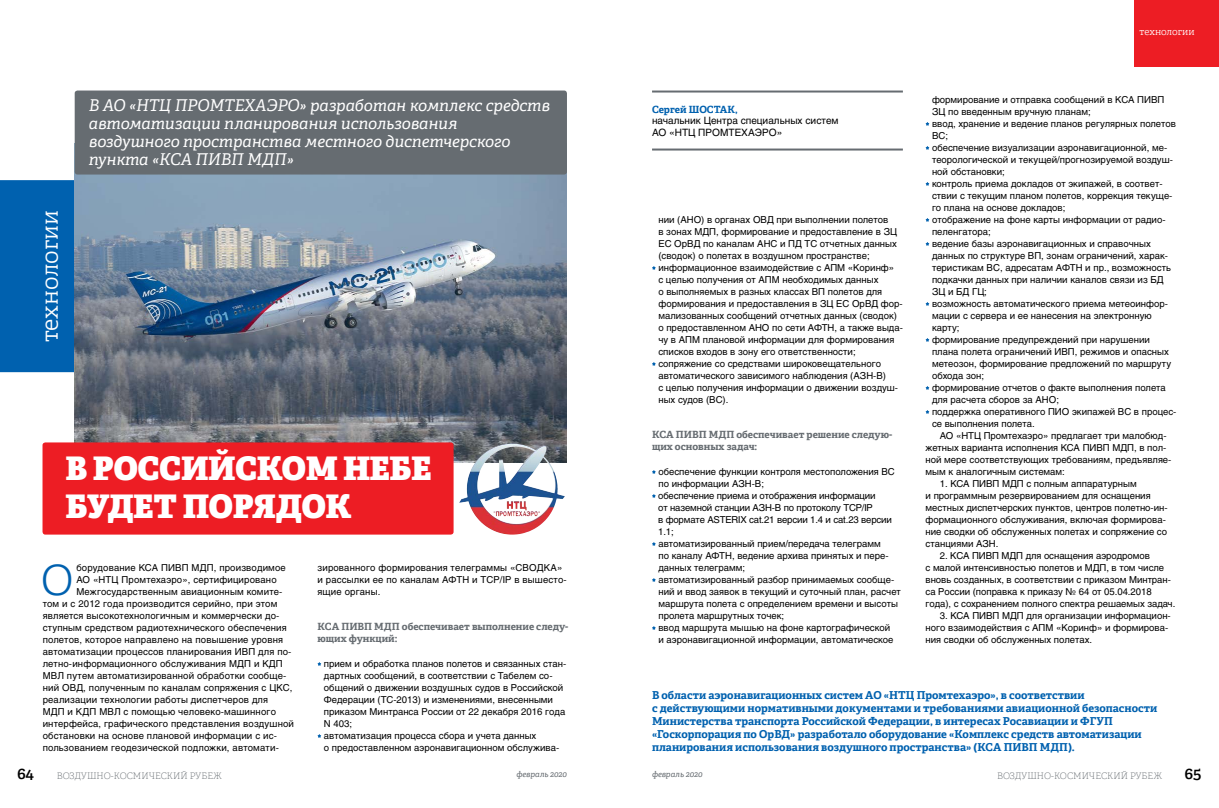
<style>
.page{position:relative;width:1219px;height:808px;background:#fff}
.page>*{position:absolute;margin:0;border:0;box-sizing:border-box;transform-origin:0 0}
.t1{font:300 42px "Adelle Cyrillic";color:#0061af}
.t2{font:800 32px/38px "Adelle Cyrillic";color:#fff}
.t3{font:300 24px "Adelle Cyrillic";color:#fff}
.t4{font:italic 16px/18px "Adelle Cyrillic";color:#fff}
.t5{font:600 16px "Adelle Cyrillic";color:#000}
.t6{font:700 11px/13px "Adelle Cyrillic";color:#0061af}
.t7{font:700 10px/11.5px "Adelle Cyrillic";color:#666c71}
.t8{font:10px/11.5px "Helios";color:#000}
.t9{font:700 10px "Adelle Cyrillic";color:#0061af}
.t10{font:300 10px "Adelle Cyrillic";color:#fff}
.t11{font:9.5px/12px "Helios";color:#000}
.t12{font:100 9px "Adelle Cyrillic";color:#666c71}
.t13{font:italic 8px "Adelle Cyrillic";color:#666c71}
</style>
<div class="page">
<div style="left:1134px;top:0;width:85px;height:67px;background:#ed1d24"></div>
<div style="left:0;top:180px;width:75px;height:192px;background:#0061af"></div>
<hr style="left:652px;top:91px;width:251px;height:2px;background:#666c71">
<hr style="left:652px;top:149px;width:251px;height:2px;background:#666c71">
<svg style="left:317px;top:662px;width:4px;height:4px"></svg>
<svg style="left:317px;top:734px;width:4px;height:4px"></svg>
<img style="left:75px;top:174px;width:492px;height:289px">
<div style="left:75px;top:91px;width:492px;height:84px;background:#666c71;border-radius:3px"></div>
<div style="left:43px;top:442px;width:411px;height:93px;background:#ed1d24;border-radius:3px"></div>
<svg style="left:652px;top:266px;width:4px;height:4px"></svg>
<svg style="left:652px;top:362px;width:4px;height:4px"></svg>
<svg style="left:652px;top:470px;width:4px;height:4px"></svg>
<svg style="left:652px;top:494px;width:4px;height:4px"></svg>
<svg style="left:652px;top:542px;width:4px;height:4px"></svg>
<svg style="left:652px;top:578px;width:4px;height:4px"></svg>
<svg style="left:652px;top:626px;width:4px;height:4px"></svg>
<svg style="left:926px;top:122px;width:3px;height:4px"></svg>
<svg style="left:926px;top:146px;width:3px;height:4px"></svg>
<svg style="left:926px;top:182px;width:3px;height:4px"></svg>
<svg style="left:926px;top:218px;width:3px;height:4px"></svg>
<svg style="left:926px;top:242px;width:3px;height:4px"></svg>
<svg style="left:926px;top:302px;width:3px;height:4px"></svg>
<svg style="left:926px;top:338px;width:3px;height:4px"></svg>
<img style="left:473px;top:443px;width:40px;height:23px">
<h3 class="t3" style="left:35px;top:342px;width:134px;rotate:-90deg">технологии</h3>
<h3 class="t4" style="left:89px;top:96px;width:463px">В АО «НТЦ ПРОМТЕХАЭРО» разработан комплекс средств автоматизации планирования использования воздушного пространства местного диспетчерского пункта «КСА ПИВП МДП»</h3>
<h2 class="t2" style="left:66px;top:450px;width:367px">В РОССИЙСКОМ НЕБЕ<br>БУДЕТ ПОРЯДОК</h2>
<p class="t11" style="left:76px;top:561px;width:211px">борудование КСА ПИВП МДП, производимое</p>
<p class="t11" style="left:76px;top:573px;width:202px">АО «НТЦ Промтехаэро», сертифицировано</p>
<p class="t11" style="left:76px;top:585px;width:207px">Межгосударственным авиационным комите-</p>
<p class="t11" style="left:43px;top:597px;width:236px">том и с 2012 года производится серийно, при этом</p>
<p class="t11" style="left:43px;top:609px;width:238px">является высокотехнологичным и коммерчески до-</p>
<p class="t11" style="left:43px;top:621px;width:246px">ступным средством радиотехнического обеспечения</p>
<p class="t11" style="left:43px;top:633px;width:242px">полетов, которое направлено на повышение уровня</p>
<p class="t11" style="left:43px;top:645px;width:250px">автоматизации процессов планирования ИВП для по-</p>
<p class="t11" style="left:43px;top:657px;width:242px">летно-информационного обслуживания МДП и КДП</p>
<p class="t11" style="left:43px;top:669px;width:245px">МВЛ путем автоматизированной обработки сообще-</p>
<p class="t11" style="left:43px;top:681px;width:251px">ний ОВД, полученным по каналам сопряжения с ЦКС,</p>
<p class="t11" style="left:43px;top:693px;width:227px">реализации технологии работы диспетчеров для</p>
<p class="t11" style="left:43px;top:705px;width:235px">МДП и КДП МВЛ с помощью человеко-машинного</p>
<p class="t11" style="left:43px;top:717px;width:253px">интерфейса, графического представления воздушной</p>
<p class="t11" style="left:43px;top:729px;width:236px">обстановки на основе плановой информации с ис-</p>
<p class="t11" style="left:43px;top:741px;width:238px">пользованием геодезической подложки, автомати-</p>
<h1 class="t1" style="left:41px;top:556px;width:34px">О</h1>
<p class="t11" style="left:317px;top:561px;width:251px">зированного формирования телеграммы «СВОДКА» и рассылки ее по каналам АФТН и TCP/IP в вышесто&shy;ящие органы.</p>
<p class="t7" style="left:317px;top:621px;width:252px">КСА ПИВП МДП обеспечивает выполнение следу&shy;ющих функций:</p>
<p class="t11" style="left:324px;top:657px;width:244px">прием и обработка планов полетов и связанных стан&shy;дартных сообщений, в соответствии с Табелем со&shy;общений о движении воздушных судов в Российской Федерации (ТС-2013) и изменениями, внесенными приказом Минтранса России от 22 декабря 2016 года N 403;<br>автоматизация процесса сбора и учета данных<br>о предоставленном аэронавигационном обслужива-</p>
<p class="t10" style="left:1140px;top:25px;width:57px">технологии</p>
<p class="t9" style="left:652px;top:103px;width:56px">Сергей Шостак</p>
<p class="t9" style="left:735px;top:103px;width:4px">,</p>
<p class="t8" style="left:652px;top:115px;width:188px">начальник Центра специальных систем<br>АО «НТЦ ПРОМТЕХАЭРО»</p>
<p class="t11" style="left:658px;top:213px;width:246px">нии (АНО) в органах ОВД при выполнении полетов<br>в зонах МДП, формирование и предоставление в ЗЦ ЕС ОрВД по каналам АНС и ПД ТС отчетных данных (сводок) о полетах в воздушном пространстве; информационное взаимодействие с АПМ «Коринф»<br>с целью получения от АПМ необходимых данных<br>о выполняемых в разных классах ВП полетов для формирования и предоставления в ЗЦ ЕС ОрВД фор&shy;мализованных сообщений отчетных данных (сводок) о предоставленном АНО по сети АФТН, а также выда&shy;чу в АПМ плановой информации для формирования списков входов в зону его ответственности; сопряжение со средствами широковещательного автоматического зависимого наблюдения (АЗН-В)<br>с целью получения информации о движении воздуш&shy;ных судов (ВС).</p>
<p class="t7" style="left:652px;top:429px;width:242px">КСА ПИВП МДП обеспечивает решение следую&shy;щих основных задач:</p>
<p class="t11" style="left:658px;top:465px;width:244px">обеспечение функции контроля местоположения ВС по информации АЗН-В;<br>обеспечение приема и отображения информации<br>от наземной станции АЗН-В по протоколу TCP/IP<br>в формате ASTERIX cat.21 версии 1.4 и cat.23 версии 1.1;<br>автоматизированный прием/передача телеграмм<br>по каналу АФТН, ведение архива принятых и пере&shy;данных телеграмм;<br>автоматизированный разбор принимаемых сообще&shy;ний и ввод заявок в текущий и суточный план, расчет маршрута полета с определением времени и высоты пролета маршрутных точек;<br>ввод маршрута мышью на фоне картографической<br>и аэронавигационной информации, автоматическое</p>
<p class="t11" style="left:932px;top:93px;width:246px">формирование и отправка сообщений в КСА ПИВП ЗЦ по введенным вручную планам;<br>ввод, хранение и ведение планов регулярных полетов ВС;<br>обеспечение визуализации аэронавигационной, ме&shy;теорологической и текущей/прогнозируемой воздуш&shy;ной обстановки;<br>контроль приема докладов от экипажей, в соответ&shy;ствии с текущим планом полетов, коррекция текуще&shy;го плана на основе докладов;<br>отображение на фоне карты информации от радио&shy;пеленгатора;<br>ведение базы аэронавигационных и справочных данных по структуре ВП, зонам ограничений, харак&shy;теристикам ВС, адресатам АФТН и пр., возможность подкачки данных при наличии каналов связи из БД ЗЦ и БД ГЦ;<br>возможность автоматического приема метеоинфор&shy;мации с сервера и ее нанесения на электронную карту;<br>формирование предупреждений при нарушении плана полета ограничений ИВП, режимов и опасных метеозон, формирование предложений по маршруту обхода зон;<br>формирование отчетов о факте выполнения полета для расчета сборов за АНО;<br>поддержка оперативного ПИО экипажей ВС в процес&shy;се выполнения полета.</p>
<p class="t11" style="left:926px;top:429px;width:247px;text-indent:14px">АО «НТЦ Промтехаэро» предлагает три малобюд&shy;жетных варианта исполнения КСА ПИВП МДП, в пол&shy;ной мере соответствующих требованиям, предъявляе&shy;мым к аналогичным системам:</p>
<p class="t11" style="left:926px;top:477px;width:244px;text-indent:14px">1. КСА ПИВП МДП с полным аппаратурным<br>и программным резервированием для оснащения местных диспетчерских пунктов, центров полетно-ин&shy;формационного обслуживания, включая формирова&shy;ние сводки об обслуженных полетах и сопряжение со станциями АЗН.</p>
<p class="t11" style="left:926px;top:549px;width:251px;text-indent:14px">2. КСА ПИВП МДП для оснащения аэродромов<br>с малой интенсивностью полетов и МДП, в том числе вновь созданных, в соответствии с приказом Минтран&shy;са России (поправка к приказу № 64 от 05.04.2018 года), с сохранением полного спектра решаемых задач.</p>
<p class="t11" style="left:926px;top:609px;width:247px;text-indent:14px">3. КСА ПИВП МДП для организации информацион&shy;ного взаимодействия с АПМ «Коринф» и формирова&shy;ния сводки об обслуженных полетах.</p>
<p class="t6" style="left:652px;top:689px;width:507px">В области аэронавигационных систем АО «НТЦ Промтехаэро», в соответствии<br>с действующими нормативными документами и требованиями авиационной безопасности Министерства транспорта Российской Федерации, в интересах Росавиации и ФГУП «Госкорпорация по ОрВД» разработало оборудование «Комплекс средств автоматизации планирования использования воздушного пространства» (КСА ПИВП МДП).</p>
<h3 class="t5" style="left:17px;top:764px;width:18px">64</h3>
<p class="t12" style="left:57px;top:770px;width:167px">Воздушно-космический рубеж</p>
<p class="t13" style="left:516px;top:770px;width:52px">февраль 2020</p>
<p class="t13" style="left:652px;top:770px;width:52px">февраль 2020</p>
<p class="t12" style="left:997px;top:770px;width:167px">Воздушно-космический рубеж</p>
<h3 class="t5" style="left:1185px;top:764px;width:18px">65</h3>
</div>
